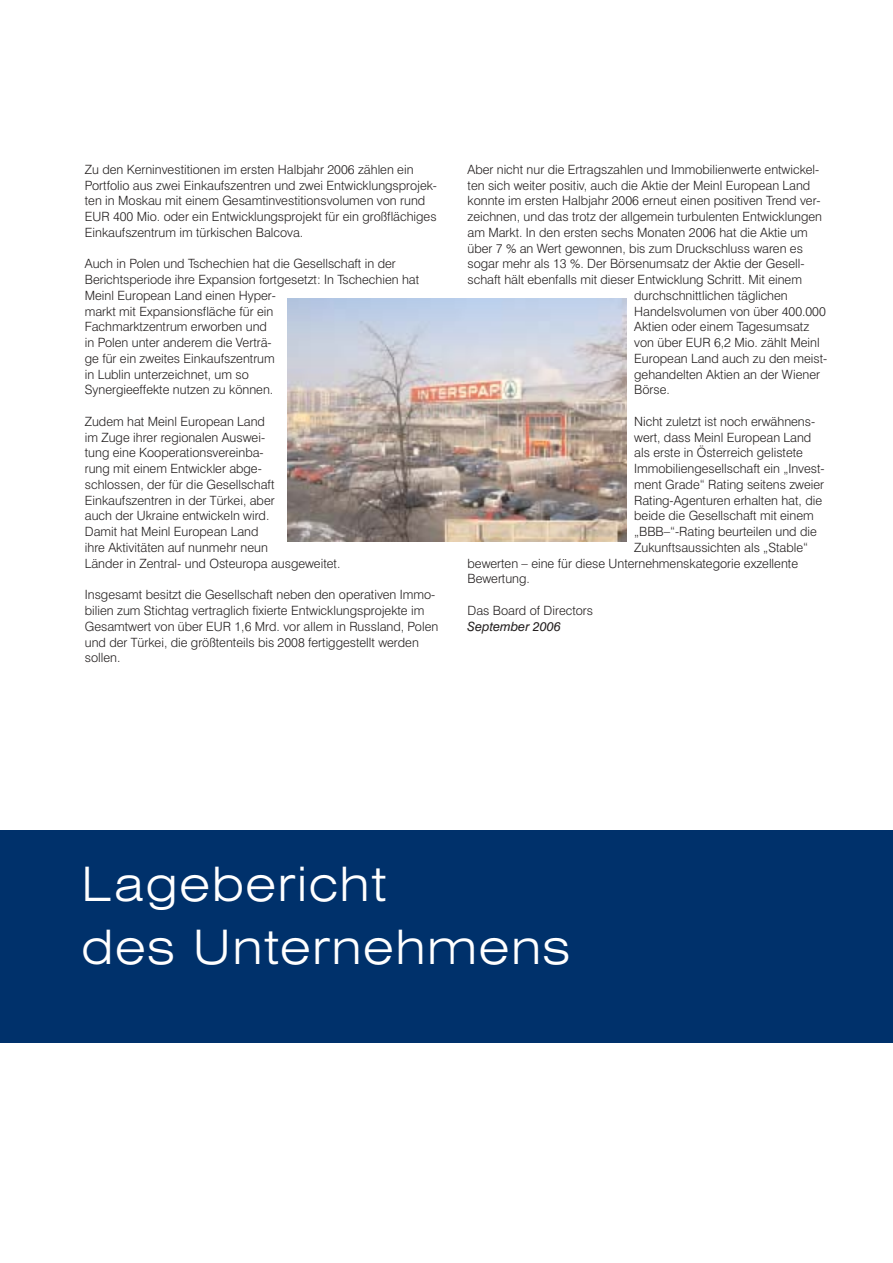
<style>
.page{position:relative;width:893px;height:1263px;background:#fff}
.page>*{position:absolute;margin:0;border:0;box-sizing:border-box;transform-origin:0 0}
.t1{font:300 expanded 47.55px/63px "Swiss 721 BT";letter-spacing:.03em;color:#fff}
.t2{font:300 12.75px/15.8px "Swiss 721 BT";color:#231f1f}
.t3{font:italic 12.75px "Swiss 721 BT";color:#231f1f}
</style>
<div class="page">
<div style="left:0;top:830px;width:893px;height:212px;background:#00316b"></div>
<img style="left:287px;top:298px;width:340px;height:244px">
<p class="t2" style="left:85px;top:163px;width:354px">Zu den Kerninvestitionen im ersten Halbjahr 2006 zählen ein Portfolio aus zwei Einkaufszentren und zwei Entwicklungsprojek&shy;ten in Moskau mit einem Gesamtinvestitionsvolumen von rund EUR 400 Mio. oder ein Entwicklungsprojekt für ein großflächiges Einkaufszentrum im türkischen Balcova.</p>
<p class="t2" style="left:85px;top:257px;width:336px">Auch in Polen und Tschechien hat die Gesellschaft in der Berichtsperiode ihre Expansion fortgesetzt: In Tschechien hat Meinl European Land einen Hyper-<br>markt mit Expansionsfläche für ein<br>Fachmarktzentrum erworben und<br>in Polen unter anderem die Verträ-<br>ge für ein zweites Einkaufszentrum<br>in Lublin unterzeichnet, um so<br>Synergieeffekte nutzen zu können.</p>
<p class="t2" style="left:85px;top:415px;width:257px">Zudem hat Meinl European Land<br>im Zuge ihrer regionalen Auswei-<br>tung eine Kooperationsvereinba-<br>rung mit einem Entwickler abge-<br>schlossen, der für die Gesellschaft Einkaufszentren in der Türkei, aber<br>auch der Ukraine entwickeln wird.<br>Damit hat Meinl European Land<br>ihre Aktivitäten auf nunmehr neun<br>Länder in Zentral- und Osteuropa ausgeweitet.</p>
<p class="t2" style="left:85px;top:588px;width:355px">Insgesamt besitzt die Gesellschaft neben den operativen Immo&shy;bilien zum Stichtag vertraglich fixierte Entwicklungsprojekte im Gesamtwert von über EUR 1,6 Mrd. vor allem in Russland, Polen und der Türkei, die größtenteils bis 2008 fertiggestellt werden sollen.</p>
<p class="t2" style="left:468px;top:163px;width:353px">Aber nicht nur die Ertragszahlen und Immobilienwerte entwickel-</p>
<p class="t2" style="left:468px;top:178px;width:344px">ten sich weiter positiv, auch die Aktie der Meinl European Land</p>
<p class="t2" style="left:468px;top:194px;width:355px">konnte im ersten Halbjahr 2006 erneut einen positiven Trend ver-</p>
<p class="t2" style="left:468px;top:210px;width:356px">zeichnen, und das trotz der allgemein turbulenten Entwicklungen</p>
<p class="t2" style="left:468px;top:226px;width:342px">am Markt. In den ersten sechs Monaten 2006 hat die Aktie um</p>
<p class="t2" style="left:468px;top:241px;width:337px">über 7 % an Wert gewonnen, bis zum Druckschluss waren es</p>
<p class="t2" style="left:468px;top:257px;width:338px">sogar mehr als 13 %. Der Börsenumsatz der Aktie der Gesell-</p>
<p class="t2" style="left:468px;top:273px;width:336px">schaft hält ebenfalls mit dieser Entwicklung Schritt. Mit einem</p>
<p class="t2" style="left:634px;top:289px;width:155px">durchschnittlichen täglichen</p>
<p class="t2" style="left:634px;top:304px;width:193px">Handelsvolumen von über 400.000</p>
<p class="t2" style="left:634px;top:320px;width:177px">Aktien oder einem Tagesumsatz</p>
<p class="t2" style="left:634px;top:336px;width:187px">von über EUR 6,2 Mio. zählt Meinl</p>
<p class="t2" style="left:634px;top:352px;width:195px">European Land auch zu den meist-</p>
<p class="t2" style="left:634px;top:367px;width:187px">gehandelten Aktien an der Wiener</p>
<p class="t2" style="left:634px;top:383px;width:37px">Börse.</p>
<p class="t2" style="left:634px;top:415px;width:183px">Nicht zuletzt ist noch erwähnens-</p>
<p class="t2" style="left:634px;top:430px;width:179px">wert, dass Meinl European Land</p>
<p class="t2" style="left:634px;top:446px;width:170px">als erste in Österreich gelistete</p>
<p class="t2" style="left:634px;top:462px;width:192px">Immobiliengesellschaft ein „Invest-</p>
<p class="t2" style="left:634px;top:478px;width:191px">ment Grade“ Rating seitens zweier</p>
<p class="t2" style="left:634px;top:493px;width:189px">Rating-Agenturen erhalten hat, die</p>
<p class="t2" style="left:634px;top:509px;width:181px">beide die Gesellschaft mit einem</p>
<p class="t2" style="left:634px;top:525px;width:184px">„BBB–“-Rating beurteilen und die</p>
<p class="t2" style="left:634px;top:541px;width:175px">Zukunftsaussichten als „Stable“</p>
<p class="t2" style="left:468px;top:556px;width:332px">bewerten – eine für diese Unternehmenskategorie exzellente</p>
<p class="t2" style="left:468px;top:572px;width:64px">Bewertung.</p>
<p class="t2" style="left:468px;top:604px;width:127px">Das Board of Directors</p>
<p class="t3" style="left:468px;top:622px;width:95px">September 2006</p>
<h1 class="t1" style="left:82px;top:856px;width:490px">Lagebericht<br>des Unternehmens</h1>
</div>
